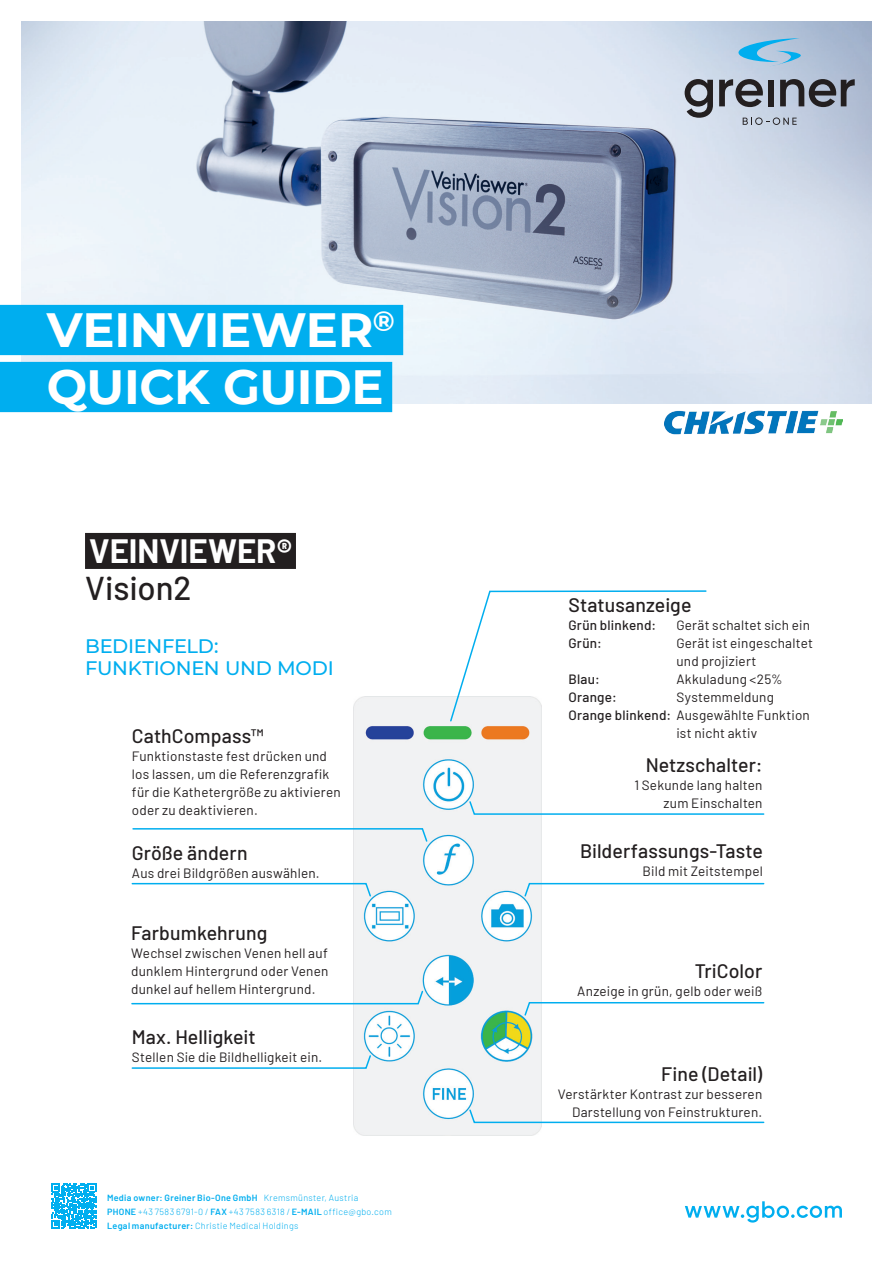
<style>
.page{position:relative;width:893px;height:1263px;background:#fff}
.page>*{position:absolute;margin:0;border:0;box-sizing:border-box;transform-origin:0 0}
.t1{font:700 48px/57px "Montserrat";letter-spacing:-.01em;color:#fff}
.t2{font:700 33px "Barlow";color:#fff}
.t3{font:500 33px "Barlow";letter-spacing:-.005em;color:#231f20}
.t4{font:500 19.5px "Barlow";letter-spacing:.005em;color:#231f20}
.t5{font:500 19.5px/22.5px "Montserrat";letter-spacing:-.015em;color:#00aeef}
.t6{font:13.5px/18px "Barlow";letter-spacing:.015em;color:#231f20;text-align:right}
.t7{font:500 13.5px "Barlow";letter-spacing:.02em;color:#231f20}
.t8{font:300 9px/14.1px "Barlow";letter-spacing:.04em;color:#00aeef}
.s1{font-weight:600}
.s2{font-weight:500}
</style>
<div class="page">
<svg style="left:52px;top:1184px;width:44px;height:44px"></svg>
<img style="left:21px;top:21px;width:851px;height:383px">
<img style="left:354px;top:697px;width:187px;height:438px">
<svg style="left:743px;top:117px;width:54px;height:8px"></svg>
<svg style="left:738px;top:38px;width:63px;height:29px;background:#87c1e2"></svg>
<svg style="left:685px;top:79px;width:28px;height:39px"></svg>
<svg style="left:719px;top:79px;width:44px;height:28px"></svg>
<div style="left:768px;top:80px;width:6px;height:26px;background:#231f20"></div>
<svg style="left:780px;top:79px;width:75px;height:28px;background:#707580"></svg>
<svg style="left:685px;top:1201px;width:157px;height:21px"></svg>
<div style="left:0;top:305px;width:403px;height:50px;background:#00aeef"></div>
<div style="left:0;top:362px;width:392px;height:50px;background:#00aeef"></div>
<img style="left:664px;top:411px;width:178px;height:24px">
<div style="left:85px;top:533px;width:211px;height:36px;background:#231f20"></div>
<svg style="left:132px;top:827px;width:297px;height:16px"></svg>
<svg style="left:523px;top:882px;width:242px;height:16px"></svg>
<svg style="left:131px;top:882px;width:241px;height:16px"></svg>
<svg style="left:131px;top:989px;width:293px;height:16px"></svg>
<svg style="left:131px;top:1054px;width:241px;height:15px"></svg>
<svg style="left:468px;top:1108px;width:297px;height:16px"></svg>
<svg style="left:523px;top:1001px;width:242px;height:16px"></svg>
<svg style="left:449px;top:590px;width:258px;height:133px"></svg>
<svg style="left:468px;top:800px;width:297px;height:15px"></svg>
<h1 class="t1" style="left:47px;top:299px;width:349px">VEINVIEWER<sup>®<br></sup>QUICK GUIDE</h1>
<h2 class="t2" style="left:89px;top:526px;width:204px">VEINVIEWER®</h2>
<h2 class="t3" style="left:85px;top:564px;width:108px">Vision2</h2>
<h3 class="t5" style="left:85px;top:634px;width:250px">BEDIENFELD:<br>FUNKTIONEN UND MODI</h3>
<h3 class="t4" style="left:132px;top:722px;width:133px">CathCompass™</h3>
<p class="t6" style="left:132px;top:746px;width:210px;text-align:left">Funktionstaste fest drücken und los lassen, um die Referenzgrafik für die Kathetergröße zu aktivieren oder zu deaktivieren.</p>
<h3 class="t4" style="left:132px;top:838px;width:117px">Größe ändern</h3>
<p class="t6" style="left:132px;top:863px;width:189px">Aus drei Bildgrößen auswählen.</p>
<h3 class="t4" style="left:131px;top:918px;width:138px">Farbumkehrung</h3>
<p class="t6" style="left:131px;top:943px;width:199px;text-align:justify">Wechsel zwischen Venen hell auf dunklem Hintergrund oder Venen dunkel auf hellem Hintergrund.</p>
<h3 class="t4" style="left:132px;top:1022px;width:125px">Max. Helligkeit</h3>
<p class="t6" style="left:132px;top:1047px;width:192px">Stellen Sie die Bildhelligkeit ein.</p>
<p class="t8" style="left:107px;top:1190px;width:286px"><span class="s1">Media owner: Greiner Bio-One GmbH</span> Kremsmünster, Austria<br><span class="s1">PHONE</span> +43 7583 6791-0 / <span class="s1">FAX</span> +43 7583 6318 / <span class="s1">E-MAIL</span> office@gbo.com<br><span class="s1">Legal manufacturer:</span> Christie Medical Holdings</p>
<h3 class="t4" style="left:568px;top:590px;width:125px">Statusanzeige</h3>
<p class="t7" style="left:568px;top:615px;width:89px">Grün blinkend:</p>
<p class="t6" style="left:676px;top:615px;width:135px">Gerät schaltet sich ein</p>
<p class="t7" style="left:568px;top:633px;width:35px">Grün:</p>
<p class="t6" style="left:676px;top:633px;width:138px;text-align:left">Gerät ist eingeschaltet und projiziert</p>
<p class="t7" style="left:568px;top:669px;width:33px">Blau:</p>
<p class="t6" style="left:676px;top:669px;width:108px">Akkuladung &lt;25%</p>
<p class="t7" style="left:568px;top:687px;width:50px">Orange:</p>
<p class="t6" style="left:676px;top:687px;width:99px">Systemmeldung</p>
<p class="t6" style="left:568px;top:705px;width:243px"><span class="s2">Orange blinkend:</span> Ausgewählte Funktion</p>
<p class="t6" style="left:676px;top:723px;width:82px">ist nicht aktiv</p>
<h3 class="t4" style="left:646px;top:751px;width:118px">Netzschalter:</h3>
<p class="t6" style="left:634px;top:775px;width:130px">1 Sekunde lang halten zum Einschalten</p>
<h3 class="t4" style="left:580px;top:836px;width:184px">Bilderfassungs-Taste</h3>
<p class="t6" style="left:643px;top:861px;width:122px">Bild mit Zeitstempel</p>
<h3 class="t4" style="left:695px;top:956px;width:69px">TriColor</h3>
<p class="t6" style="left:577px;top:981px;width:187px">Anzeige in grün, gelb oder weiß</p>
<h3 class="t4" style="left:661px;top:1060px;width:103px">Fine (Detail)</h3>
<p class="t6" style="left:558px;top:1084px;width:206px">Verstärkter Kontrast zur besseren<br>Darstellung von Feinstrukturen.</p>
</div>
